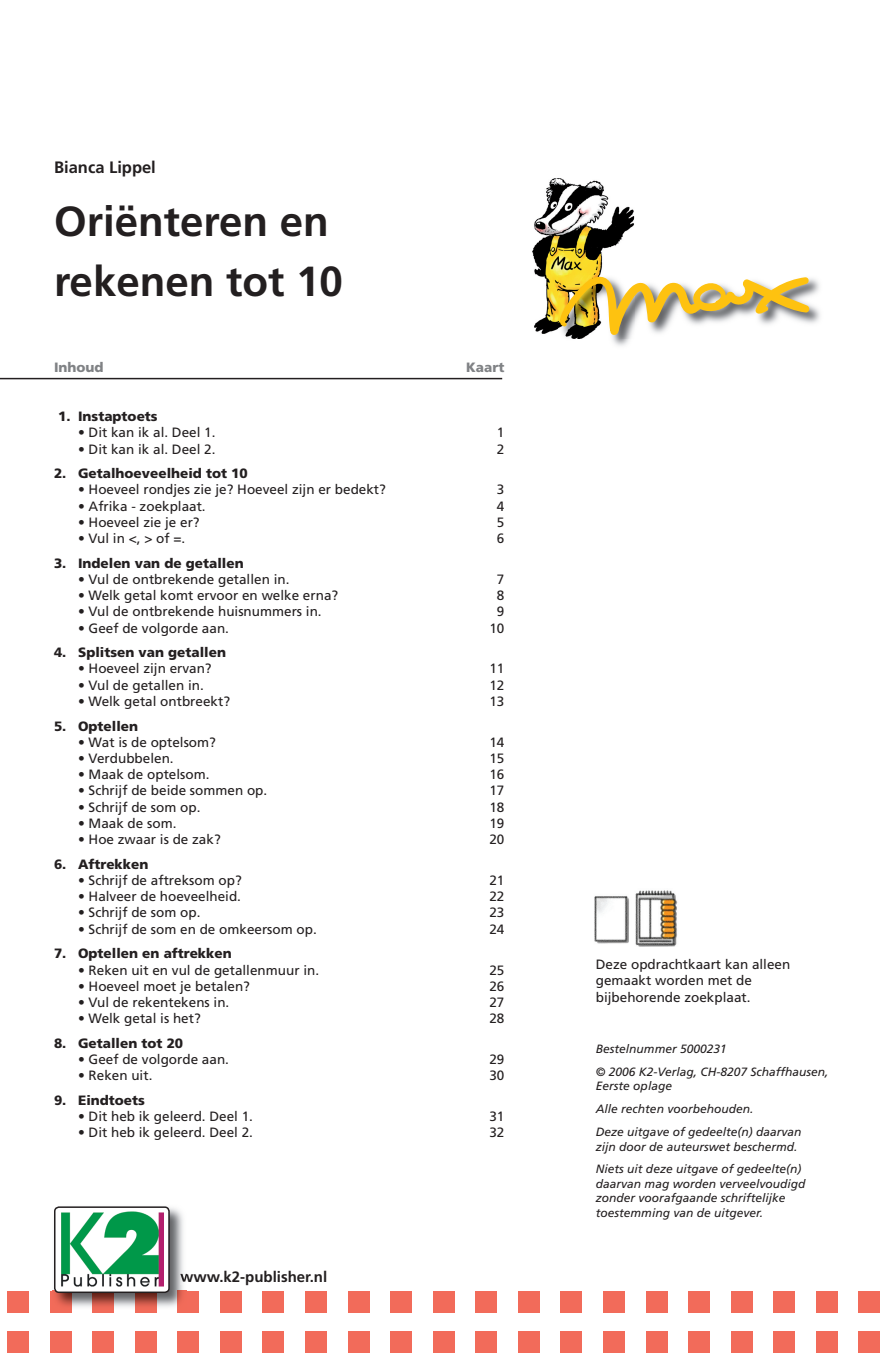
<style>
.page{position:relative;width:893px;height:1369px;background:#fff}
.page>*{position:absolute;margin:0;border:0;box-sizing:border-box;transform-origin:0 0}
.t1{font:700 42px/60px "Frutiger LT Std";color:#231f20}
.t2{font:700 16.5px "Frutiger LT Std";color:#231f20}
.t3{font:700 15px "Frutiger LT Std";color:#231f20}
.t4{font:13.5px/16.2px "Frutiger LT Std";color:#231f20}
.t5{font:900 13.5px "Frutiger LT Std";color:#231f20}
.t6{font:900 13.5px "Frutiger LT Std";color:#808285}
.t7{font:italic 12px/23px "Frutiger LT Std";color:#231f20}
</style>
<div class="page">
<hr style="left:0;top:378px;width:502px;height:1px;background:#231f20">
<div style="left:7px;top:1290px;width:22px;height:22px;background:#f26b5a"></div>
<div style="left:50px;top:1290px;width:21px;height:22px;background:#f26b5a"></div>
<div style="left:92px;top:1290px;width:22px;height:22px;background:#f26b5a"></div>
<div style="left:135px;top:1290px;width:21px;height:22px;background:#f26b5a"></div>
<div style="left:178px;top:1290px;width:21px;height:22px;background:#f26b5a"></div>
<div style="left:220px;top:1290px;width:21px;height:22px;background:#f26b5a"></div>
<div style="left:263px;top:1290px;width:21px;height:22px;background:#f26b5a"></div>
<div style="left:305px;top:1290px;width:21px;height:22px;background:#f26b5a"></div>
<div style="left:348px;top:1290px;width:21px;height:22px;background:#f26b5a"></div>
<div style="left:390px;top:1290px;width:21px;height:22px;background:#f26b5a"></div>
<div style="left:433px;top:1290px;width:21px;height:22px;background:#f26b5a"></div>
<div style="left:475px;top:1290px;width:21px;height:22px;background:#f26b5a"></div>
<div style="left:518px;top:1290px;width:21px;height:22px;background:#f26b5a"></div>
<div style="left:560px;top:1290px;width:21px;height:22px;background:#f26b5a"></div>
<div style="left:603px;top:1290px;width:21px;height:22px;background:#f26b5a"></div>
<div style="left:645px;top:1290px;width:21px;height:22px;background:#f26b5a"></div>
<div style="left:688px;top:1290px;width:21px;height:22px;background:#f26b5a"></div>
<div style="left:730px;top:1290px;width:22px;height:22px;background:#f26b5a"></div>
<div style="left:773px;top:1290px;width:21px;height:22px;background:#f26b5a"></div>
<div style="left:815px;top:1290px;width:22px;height:22px;background:#f26b5a"></div>
<div style="left:858px;top:1290px;width:21px;height:22px;background:#f26b5a"></div>
<div style="left:7px;top:1331px;width:22px;height:21px;background:#f26b5a"></div>
<div style="left:50px;top:1331px;width:21px;height:21px;background:#f26b5a"></div>
<div style="left:92px;top:1331px;width:22px;height:21px;background:#f26b5a"></div>
<div style="left:135px;top:1331px;width:21px;height:21px;background:#f26b5a"></div>
<div style="left:178px;top:1331px;width:21px;height:21px;background:#f26b5a"></div>
<div style="left:220px;top:1331px;width:21px;height:21px;background:#f26b5a"></div>
<div style="left:263px;top:1331px;width:21px;height:21px;background:#f26b5a"></div>
<div style="left:305px;top:1331px;width:21px;height:21px;background:#f26b5a"></div>
<div style="left:348px;top:1331px;width:21px;height:21px;background:#f26b5a"></div>
<div style="left:390px;top:1331px;width:21px;height:21px;background:#f26b5a"></div>
<div style="left:433px;top:1331px;width:21px;height:21px;background:#f26b5a"></div>
<div style="left:475px;top:1331px;width:21px;height:21px;background:#f26b5a"></div>
<div style="left:518px;top:1331px;width:21px;height:21px;background:#f26b5a"></div>
<div style="left:560px;top:1331px;width:21px;height:21px;background:#f26b5a"></div>
<div style="left:603px;top:1331px;width:21px;height:21px;background:#f26b5a"></div>
<div style="left:645px;top:1331px;width:21px;height:21px;background:#f26b5a"></div>
<div style="left:688px;top:1331px;width:21px;height:21px;background:#f26b5a"></div>
<div style="left:730px;top:1331px;width:22px;height:21px;background:#f26b5a"></div>
<div style="left:773px;top:1331px;width:21px;height:21px;background:#f26b5a"></div>
<div style="left:815px;top:1331px;width:22px;height:21px;background:#f26b5a"></div>
<div style="left:858px;top:1331px;width:21px;height:21px;background:#f26b5a"></div>
<img style="left:532px;top:178px;width:102px;height:156px">
<img style="left:612px;top:278px;width:208px;height:68px">
<img style="left:558px;top:275px;width:76px;height:64px">
<svg style="left:559px;top:277px;width:249px;height:58px"></svg>
<img style="left:71px;top:1207px;width:112px;height:102px">
<img style="left:55px;top:1292px;width:16px;height:15px">
<img style="left:92px;top:1293px;width:22px;height:16px">
<img style="left:135px;top:1293px;width:21px;height:16px">
<img style="left:178px;top:1290px;width:5px;height:19px">
<img style="left:180px;top:1270px;width:6px;height:14px">
<div style="left:55px;top:1207px;width:114px;height:85px;background:#fff;border-radius:4px"></div>
<img style="left:61px;top:1211px;width:102px;height:75px">
<div style="left:54px;top:1206px;width:116px;height:87px;border:2px solid #231f20;border-radius:4px"></div>
<img style="left:594px;top:890px;width:84px;height:57px">
<p class="t2" style="left:54px;top:157px;width:103px">Bianca Lippel</p>
<h1 class="t1" style="left:54px;top:192px;width:290px">Oriënteren en rekenen tot 10</h1>
<p class="t6" style="left:54px;top:359px;width:51px">Inhoud</p>
<p class="t6" style="left:466px;top:359px;width:40px">Kaart</p>
<p class="t5" style="left:58px;top:408px;width:101px">1. Instaptoets</p>
<p class="t4" style="left:78px;top:424px;width:139px">• Dit kan ik al. Deel 1.</p>
<p class="t4" style="left:496px;top:424px;width:9px">1</p>
<p class="t4" style="left:78px;top:441px;width:139px">• Dit kan ik al. Deel 2.</p>
<p class="t4" style="left:496px;top:441px;width:9px">2</p>
<p class="t5" style="left:54px;top:465px;width:195px">2. Getalhoeveelheid tot 10</p>
<p class="t4" style="left:78px;top:482px;width:309px">• Hoeveel rondjes zie je? Hoeveel zijn er bedekt?</p>
<p class="t4" style="left:496px;top:482px;width:9px">3</p>
<p class="t4" style="left:78px;top:498px;width:129px">• Afrika - zoekplaat.</p>
<p class="t4" style="left:496px;top:498px;width:9px">4</p>
<p class="t4" style="left:78px;top:514px;width:123px">• Hoeveel zie je er?</p>
<p class="t4" style="left:496px;top:514px;width:9px">5</p>
<p class="t4" style="left:78px;top:530px;width:109px">• Vul in &lt;, &gt; of =.</p>
<p class="t4" style="left:496px;top:530px;width:9px">6</p>
<p class="t5" style="left:54px;top:555px;width:191px">3. Indelen van de getallen</p>
<p class="t4" style="left:78px;top:571px;width:213px">• Vul de ontbrekende getallen in.</p>
<p class="t4" style="left:496px;top:571px;width:9px">7</p>
<p class="t4" style="left:78px;top:587px;width:261px">• Welk getal komt ervoor en welke erna?</p>
<p class="t4" style="left:496px;top:587px;width:9px">8</p>
<p class="t4" style="left:78px;top:603px;width:245px">• Vul de ontbrekende huisnummers in.</p>
<p class="t4" style="left:496px;top:603px;width:9px">9</p>
<p class="t4" style="left:78px;top:620px;width:152px">• Geef de volgorde aan.</p>
<p class="t4" style="left:489px;top:620px;width:17px">10</p>
<p class="t5" style="left:54px;top:644px;width:173px">4. Splitsen van getallen</p>
<p class="t4" style="left:78px;top:661px;width:135px">• Hoeveel zijn ervan?</p>
<p class="t4" style="left:489px;top:661px;width:17px">11</p>
<p class="t4" style="left:78px;top:677px;width:127px">• Vul de getallen in.</p>
<p class="t4" style="left:489px;top:677px;width:17px">12</p>
<p class="t4" style="left:78px;top:693px;width:153px">• Welk getal ontbreekt?</p>
<p class="t4" style="left:489px;top:693px;width:17px">13</p>
<p class="t5" style="left:54px;top:717px;width:86px">5. Optellen</p>
<p class="t4" style="left:78px;top:734px;width:139px">• Wat is de optelsom?</p>
<p class="t4" style="left:489px;top:734px;width:17px">14</p>
<p class="t4" style="left:78px;top:750px;width:97px">• Verdubbelen.</p>
<p class="t4" style="left:489px;top:750px;width:17px">15</p>
<p class="t4" style="left:78px;top:766px;width:133px">• Maak de optelsom.</p>
<p class="t4" style="left:489px;top:766px;width:17px">16</p>
<p class="t4" style="left:78px;top:782px;width:191px">• Schrijf de beide sommen op.</p>
<p class="t4" style="left:489px;top:782px;width:17px">17</p>
<p class="t4" style="left:78px;top:799px;width:124px">• Schrijf de som op.</p>
<p class="t4" style="left:489px;top:799px;width:17px">18</p>
<p class="t4" style="left:78px;top:815px;width:100px">• Maak de som.</p>
<p class="t4" style="left:489px;top:815px;width:17px">19</p>
<p class="t4" style="left:78px;top:831px;width:144px">• Hoe zwaar is de zak?</p>
<p class="t4" style="left:489px;top:831px;width:17px">20</p>
<p class="t5" style="left:54px;top:856px;width:96px">6. Aftrekken</p>
<p class="t4" style="left:78px;top:872px;width:165px">• Schrijf de aftreksom op?</p>
<p class="t4" style="left:489px;top:872px;width:17px">21</p>
<p class="t4" style="left:78px;top:888px;width:164px">• Halveer de hoeveelheid.</p>
<p class="t4" style="left:489px;top:888px;width:17px">22</p>
<p class="t4" style="left:78px;top:904px;width:124px">• Schrijf de som op.</p>
<p class="t4" style="left:489px;top:904px;width:17px">23</p>
<p class="t4" style="left:78px;top:921px;width:240px">• Schrijf de som en de omkeersom op.</p>
<p class="t4" style="left:489px;top:921px;width:17px">24</p>
<p class="t5" style="left:54px;top:945px;width:179px">7. Optellen en aftrekken</p>
<p class="t4" style="left:78px;top:961px;width:242px">• Reken uit en vul de getallenmuur in.</p>
<p class="t4" style="left:489px;top:961px;width:17px">25</p>
<p class="t4" style="left:78px;top:978px;width:173px">• Hoeveel moet je betalen?</p>
<p class="t4" style="left:489px;top:978px;width:17px">26</p>
<p class="t4" style="left:78px;top:994px;width:153px">• Vul de rekentekens in.</p>
<p class="t4" style="left:489px;top:994px;width:17px">27</p>
<p class="t4" style="left:78px;top:1010px;width:124px">• Welk getal is het?</p>
<p class="t4" style="left:489px;top:1010px;width:17px">28</p>
<p class="t5" style="left:54px;top:1035px;width:131px">8. Getallen tot 20</p>
<p class="t4" style="left:78px;top:1051px;width:152px">• Geef de volgorde aan.</p>
<p class="t4" style="left:489px;top:1051px;width:17px">29</p>
<p class="t4" style="left:78px;top:1067px;width:76px">• Reken uit.</p>
<p class="t4" style="left:489px;top:1067px;width:17px">30</p>
<p class="t5" style="left:54px;top:1092px;width:92px">9. Eindtoets</p>
<p class="t4" style="left:78px;top:1108px;width:176px">• Dit heb ik geleerd. Deel 1.</p>
<p class="t4" style="left:489px;top:1108px;width:17px">31</p>
<p class="t4" style="left:78px;top:1124px;width:176px">• Dit heb ik geleerd. Deel 2.</p>
<p class="t4" style="left:489px;top:1124px;width:17px">32</p>
<p class="t3" style="left:180px;top:1267px;width:148px">www.k2-publisher.nl</p>
<p class="t4" style="left:595px;top:956px;width:196px">Deze opdrachtkaart kan alleen gemaakt worden met de bijbehorende zoekplaat.</p>
<p class="t7" style="left:595px;top:1037px;width:234px">Bestelnummer 5000231<br>© 2006 K2-Verlag, CH-8207 Schaffhausen,</p>
<p class="t7" style="left:595px;top:1074px;width:207px">Eerste oplage<br>Alle rechten voorbehouden.<br>Deze uitgave of gedeelte(n) daarvan</p>
<p class="t7" style="left:595px;top:1135px;width:207px">zijn door de auteurswet beschermd.<br>Niets uit deze uitgave of gedeelte(n)</p>
<p class="t7" style="left:595px;top:1176px;width:211px;line-height:14.4px">daarvan mag worden verveelvoudigd zonder voorafgaande schriftelijke toestemming van de uitgever.</p>
</div>
